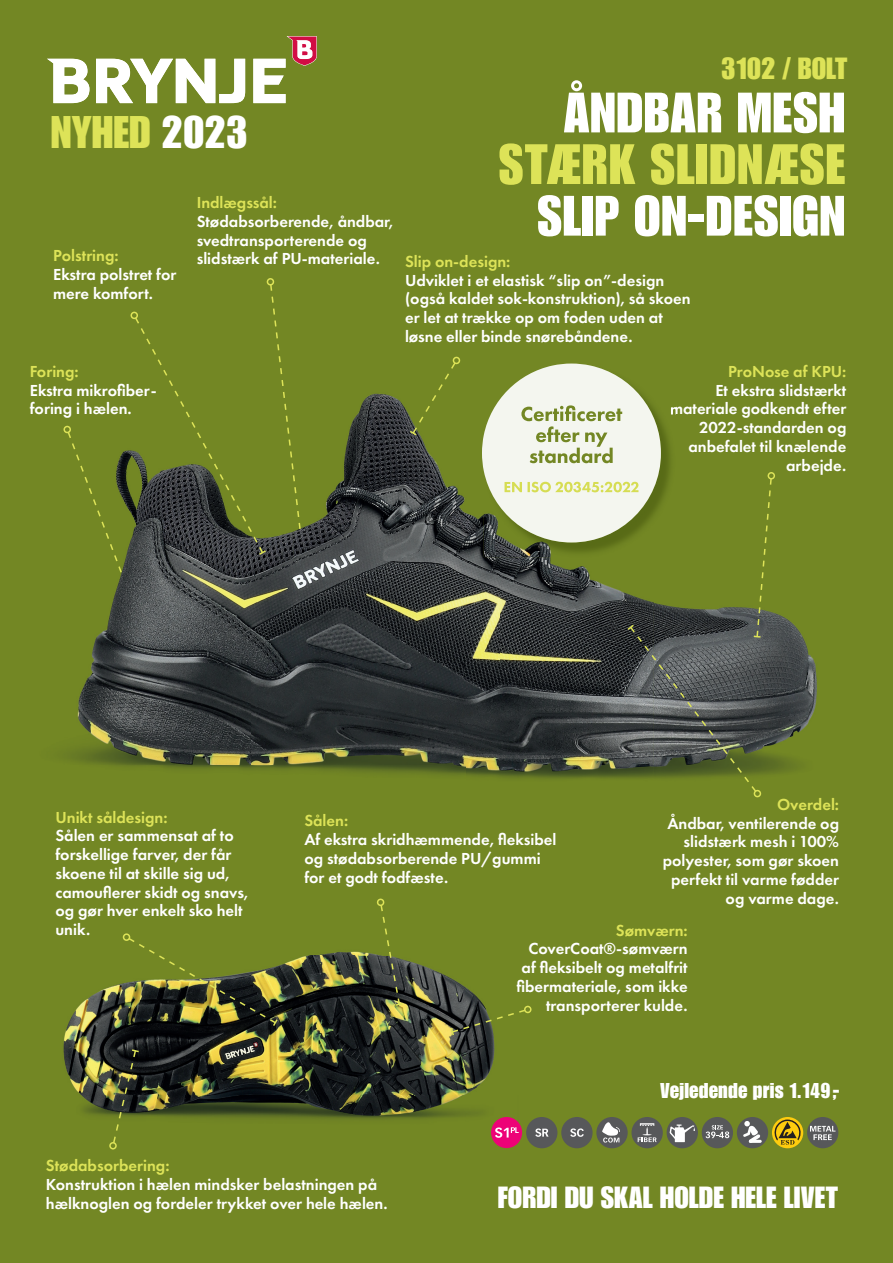
<style>
.page{position:relative;width:893px;height:1263px;background:#738724}
.page>*{position:absolute;margin:0;border:0;box-sizing:border-box;transform-origin:0 0}
.t1{font:55.65px "Impact URW";letter-spacing:.01em;color:#fff}
.t2{font:55.65px "Impact URW";letter-spacing:.02em;color:#dde358}
.t3{font:44.85px "Impact URW";color:#dde358}
.t4{font:30px "Impact URW";color:#fff}
.t5{font:30px "Impact URW";color:#dde358}
.t6{font:21px "Impact URW";letter-spacing:.01em;color:#fff}
.t7{font:600 16.5px/18.8px "Futura PT";color:#fff}
.t8{font:600 16.5px "Futura PT";color:#dde358}
.t9{font:700 7.95px "Vectora LT Std";color:#fff}
.s1{color:#fff}
</style>
<div class="page">
<img style="left:808px;top:653px;width:9px;height:70px">
<img style="left:64px;top:278px;width:435px;height:385px">
<img style="left:753px;top:472px;width:55px;height:326px">
<img style="left:499px;top:557px;width:127px;height:221px">
<img style="left:68px;top:663px;width:450px;height:115px">
<img style="left:287px;top:36px;width:30px;height:30px">
<img style="left:296px;top:40px;width:16px;height:19px">
<img style="left:47px;top:59px;width:43px;height:44px">
<img style="left:96px;top:59px;width:34px;height:44px">
<img style="left:176px;top:59px;width:39px;height:44px">
<img style="left:219px;top:59px;width:26px;height:44px">
<img style="left:253px;top:59px;width:33px;height:44px">
<img style="left:130px;top:59px;width:43px;height:44px">
<img style="left:63px;top:934px;width:455px;height:208px">
<svg style="left:517px;top:980px;width:1px;height:14px"></svg>
<div style="left:768px;top:472px;width:7px;height:7px;border:2px solid #dde358;border-radius:50%"></div>
<div style="left:123px;top:933px;width:7px;height:8px;border:2px solid #dde358;border-radius:50%"></div>
<svg style="left:127px;top:937px;width:152px;height:91px"></svg>
<svg style="left:375px;top:898px;width:29px;height:109px"></svg>
<svg style="left:449px;top:1008px;width:77px;height:29px"></svg>
<div style="left:524px;top:1006px;width:7px;height:7px;border:2px solid #dde358;border-radius:50%"></div>
<img style="left:484px;top:422px;width:187px;height:135px">
<img style="left:671px;top:407px;width:5px;height:8px">
<img style="left:482px;top:363px;width:179px;height:179px">
<img style="left:521px;top:405px;width:101px;height:16px">
<img style="left:536px;top:426px;width:72px;height:21px">
<img style="left:530px;top:448px;width:84px;height:15px">
<img style="left:504px;top:482px;width:122px;height:10px">
<div style="left:491px;top:1117px;width:31px;height:31px;background:#ed0277;border-radius:50%"></div>
<svg style="left:495px;top:1127px;width:20px;height:11px"></svg>
<div style="left:526px;top:1117px;width:31px;height:31px;background:#57585a;border-radius:50%"></div>
<svg style="left:535px;top:1128px;width:13px;height:9px"></svg>
<div style="left:561px;top:1117px;width:32px;height:31px;background:#57585a;border-radius:50%"></div>
<svg style="left:570px;top:1128px;width:14px;height:9px"></svg>
<div style="left:596px;top:1117px;width:32px;height:31px;background:#57585a;border-radius:50%"></div>
<svg style="left:602px;top:1122px;width:18px;height:20px"></svg>
<div style="left:631px;top:1117px;width:32px;height:31px;background:#57585a;border-radius:50%"></div>
<svg style="left:638px;top:1123px;width:19px;height:19px"></svg>
<div style="left:667px;top:1117px;width:31px;height:31px;background:#57585a;border-radius:50%"></div>
<svg style="left:669px;top:1124px;width:27px;height:18px"></svg>
<div style="left:702px;top:1117px;width:31px;height:31px;background:#57585a;border-radius:50%"></div>
<svg style="left:706px;top:1125px;width:23px;height:13px"></svg>
<div style="left:737px;top:1117px;width:31px;height:31px;background:#57585a;border-radius:50%"></div>
<svg style="left:743px;top:1121px;width:19px;height:22px"></svg>
<svg style="left:772px;top:1117px;width:31px;height:31px"></svg>
<svg style="left:774px;top:1119px;width:27px;height:25px"></svg>
<div style="left:807px;top:1117px;width:31px;height:31px;background:#57585a;border-radius:50%"></div>
<svg style="left:810px;top:1126px;width:25px;height:14px"></svg>
<div style="left:453px;top:357px;width:7px;height:7px;border:2px solid #dde358;border-radius:50%"></div>
<svg style="left:408px;top:361px;width:49px;height:76px"></svg>
<div style="left:754px;top:790px;width:7px;height:7px;border:2px solid #dde358;border-radius:50%"></div>
<svg style="left:626px;top:477px;width:147px;height:316px"></svg>
<svg style="left:66px;top:430px;width:57px;height:144px"></svg>
<div style="left:63px;top:426px;width:8px;height:7px;border:2px solid #dde358;border-radius:50%"></div>
<div style="left:109px;top:1142px;width:8px;height:7px;border:2px solid #dde358;border-radius:50%"></div>
<svg style="left:112px;top:1048px;width:28px;height:97px"></svg>
<div style="left:131px;top:312px;width:7px;height:7px;border:2px solid #dde358;border-radius:50%"></div>
<svg style="left:134px;top:283px;width:168px;height:273px"></svg>
<div style="left:267px;top:278px;width:7px;height:8px;border:2px solid #dde358;border-radius:50%"></div>
<h2 class="t3" style="left:51px;top:105px;width:198px">NYHED <span class="s1">2023</span></h2>
<p class="t8" style="left:197px;top:192px;width:82px">Indlægssål:</p>
<p class="t7" style="left:197px;top:212px;width:198px">Stødabsorberende, åndbar, svedtransporterende og</p>
<p class="t8" style="left:53px;top:245px;width:67px">Polstring:</p>
<p class="t7" style="left:197px;top:249px;width:185px">slidstærk af PU-materiale.</p>
<p class="t7" style="left:53px;top:265px;width:125px">Ekstra polstret for mere komfort.</p>
<p class="t8" style="left:30px;top:361px;width:50px">Foring:</p>
<p class="t7" style="left:30px;top:381px;width:129px">Ekstra mikrofiber&shy;foring i hælen.</p>
<h3 class="t5" style="left:721px;top:50px;width:127px">3102 / BOLT</h3>
<h1 class="t1" style="left:564px;top:79px;width:283px">ÅNDBAR MESH</h1>
<h1 class="t2" style="left:499px;top:131px;width:348px">STÆRK SLIDNÆSE</h1>
<h1 class="t1" style="left:537px;top:182px;width:309px">SLIP ON-DESIGN</h1>
<p class="t8" style="left:405px;top:251px;width:107px">Slip on-design:</p>
<p class="t7" style="left:405px;top:271px;width:287px">Udviklet i et elastisk “slip on”-design (også kaldet sok-konstruktion), så skoen er let at trække op om foden uden at løsne eller binde snørebåndene.</p>
<p class="t8" style="left:728px;top:361px;width:120px">ProNose af KPU:</p>
<p class="t7" style="left:670px;top:381px;width:178px;text-align:right">Et ekstra slidstærkt materiale godkendt efter<br>2022-standarden og anbefalet til knælende arbejde.</p>
<p class="t8" style="left:55px;top:807px;width:114px">Unikt såldesign:</p>
<p class="t7" style="left:55px;top:826px;width:194px">Sålen er sammensat af to forskellige farver, der får skoene til at skille sig ud, camouflerer skidt og snavs, og gør hver enkelt sko helt unik.</p>
<p class="t8" style="left:304px;top:810px;width:45px">Sålen:</p>
<p class="t7" style="left:304px;top:830px;width:254px">Af ekstra skridhæmmende, fleksibel og stødabsorberende PU/gummi for et godt fodfæste.</p>
<p class="t8" style="left:777px;top:794px;width:64px">Overdel:</p>
<p class="t7" style="left:663px;top:813px;width:178px;text-align:right">Åndbar, ventilerende og slidstærk mesh i 100% polyester, som gør skoen perfekt til varme fødder og varme dage.</p>
<p class="t8" style="left:616px;top:920px;width:73px">Sømværn:</p>
<p class="t7" style="left:516px;top:939px;width:173px;text-align:right">CoverCoat®-sømværn af fleksibelt og metalfrit fibermateriale, som ikke transporterer kulde.</p>
<p class="t9" style="left:515px;top:1125px;width:6px">L</p>
<p class="t6" style="left:660px;top:1078px;width:181px">Vejledende pris 1.149 , -</p>
<p class="t8" style="left:46px;top:1155px;width:125px">Stødabsorbering:</p>
<p class="t7" style="left:46px;top:1175px;width:343px">Konstruktion i hælen mindsker belastningen på hælknoglen og fordeler trykket over hele hælen.</p>
<h3 class="t4" style="left:498px;top:1179px;width:342px">FORDI DU SKAL HOLDE HELE LIVET</h3>
</div>
